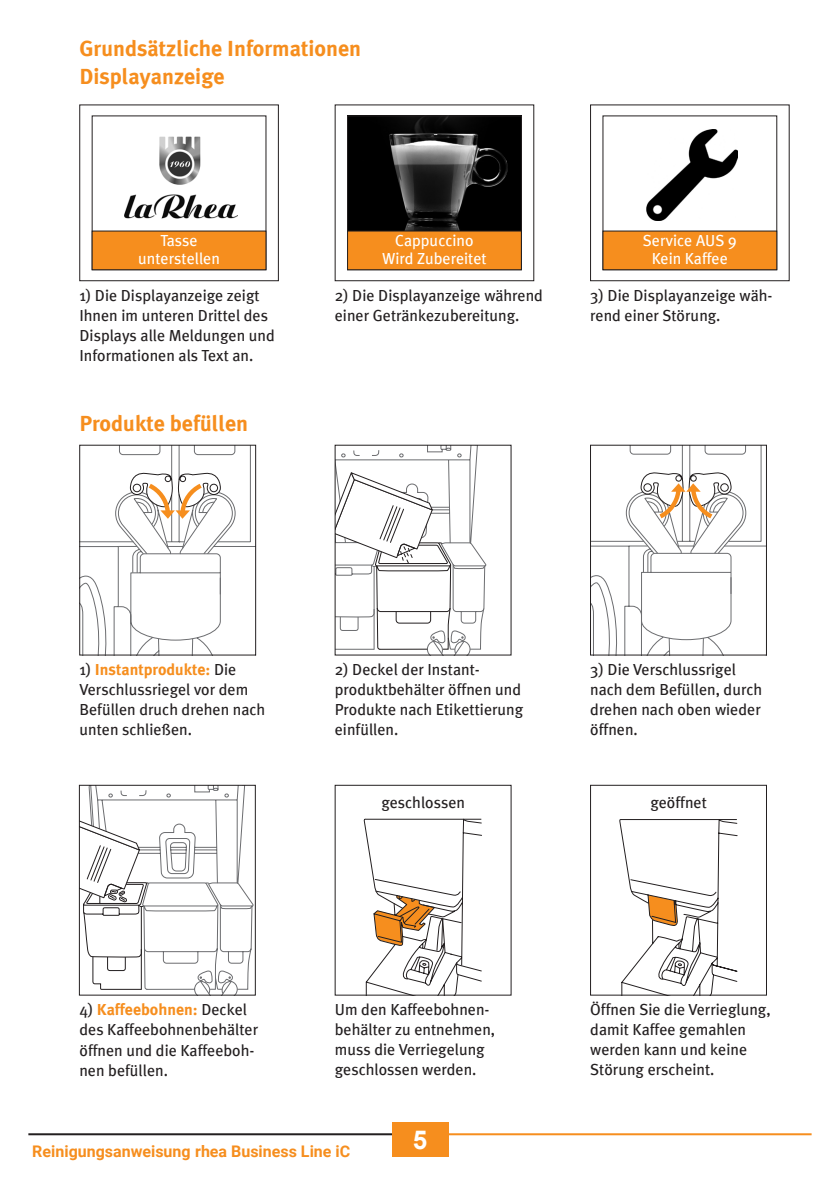
<style>
.page{position:relative;width:840px;height:1191px;background:#fff}
.page>*{position:absolute;margin:0;border:0;box-sizing:border-box;transform-origin:0 0}
.t1{font:700 26px "Arial";color:#fff}
.t2{font:700 22px/28px "Meta Plus";color:#f68e1e}
.t3{font:16px/20px "Meta Plus";color:#231f20}
.t4{font:16px/18px "Meta Plus";color:#fff;text-align:center}
.t5{font:700 16px "Roboto";color:#f68e1e}
.s1{font-weight:700;color:#f68e1e}
</style>
<div class="page">
<hr style="left:28px;top:1133px;width:369px;height:2px;background:#231f20">
<hr style="left:442px;top:1133px;width:369px;height:2px;background:#f68e1e">
<div style="left:391px;top:1123px;width:57px;height:34px;background:#f68e1e"></div>
<div style="left:79px;top:104px;width:200px;height:177px;border:1px solid #231f20"></div>
<div style="left:589px;top:104px;width:200px;height:177px;border:1px solid #231f20"></div>
<svg style="left:336px;top:447px;width:150px;height:206px"></svg>
<svg style="left:81px;top:447px;width:173px;height:206px"></svg>
<div style="left:79px;top:445px;width:177px;height:210px;border:1px solid #231f20"></div>
<svg style="left:591px;top:447px;width:173px;height:206px"></svg>
<svg style="left:81px;top:786px;width:172px;height:207px"></svg>
<div style="left:79px;top:784px;width:177px;height:211px;border:1px solid #231f20"></div>
<img style="left:124px;top:136px;width:114px;height:83px">
<div style="left:92px;top:231px;width:174px;height:39px;background:#f68e1e"></div>
<div style="left:92px;top:230px;width:174px;height:40px;border:1px solid #231f20"></div>
<img style="left:646px;top:130px;width:90px;height:90px">
<img style="left:349px;top:117px;width:170px;height:113px">
<div style="left:347px;top:115px;width:174px;height:155px;border:1px solid #231f20"></div>
<div style="left:347px;top:231px;width:174px;height:39px;background:#f68e1e"></div>
<div style="left:347px;top:230px;width:174px;height:40px;border:1px solid #231f20"></div>
<div style="left:602px;top:231px;width:174px;height:39px;background:#f68e1e"></div>
<div style="left:602px;top:230px;width:174px;height:40px;border:1px solid #231f20"></div>
<svg style="left:363px;top:818px;width:119px;height:175px"></svg>
<svg style="left:619px;top:819px;width:118px;height:174px"></svg>
<div style="left:589px;top:784px;width:177px;height:211px;border:1px solid #231f20"></div>
<h2 class="t2" style="left:79px;top:34px;width:283px">Grundsätzliche Informationen<br>Displayanzeige</h2>
<p class="t4" style="left:138px;top:231px;width:83px">Tasse unterstellen</p>
<p class="t4" style="left:382px;top:231px;width:106px">Cappuccino<br>Wird Zubereitet</p>
<p class="t4" style="left:642px;top:231px;width:95px">Service AUS 9<br>Kein Kaffee</p>
<p class="t3" style="left:79px;top:285px;width:197px">1) Die Displayanzeige zeigt<br>Ihnen im unteren Drittel des<br>Displays alle Meldungen und<br>Informationen als Text an.</p>
<h2 class="t2" style="left:79px;top:409px;width:170px">Produkte befüllen</h2>
<p class="t3" style="left:334px;top:285px;width:209px">2) Die Displayanzeige während einer Getränkezubereitung.</p>
<p class="t3" style="left:590px;top:285px;width:184px">3) Die Displayanzeige wäh&shy;rend einer Störung.</p>
<p class="t3" style="left:79px;top:659px;width:187px">1) <span class="s1">Instantprodukte:</span> Die<br>Verschlussriegel vor dem<br>Befüllen druch drehen nach unten schließen.</p>
<p class="t3" style="left:334px;top:659px;width:190px">2) Deckel der Instant&shy;produktbehälter öffnen und<br>Produkte nach Etikettierung einfüllen.</p>
<p class="t3" style="left:381px;top:792px;width:85px">geschlossen</p>
<p class="t3" style="left:590px;top:659px;width:173px">3) Die Verschlussrigel nach dem Befüllen, durch drehen nach oben wieder öffnen.</p>
<p class="t3" style="left:650px;top:792px;width:58px">geöffnet</p>
<p class="t3" style="left:79px;top:999px;width:180px">4) <span class="s1">Kaffeebohnen:</span> Deckel des Kaffeebohnenbehälter öffnen und die Kaffeeboh&shy;nen befüllen.</p>
<p class="t3" style="left:334px;top:999px;width:162px">Um den Kaffeebohnen&shy;behälter zu entnehmen, muss die Verriegelung geschlossen werden.</p>
<p class="t5" style="left:32px;top:1139px;width:319px">Reinigungsanweisung rhea Business Line iC</p>
<h1 class="t1" style="left:412px;top:1123px;width:16px">5</h1>
<p class="t3" style="left:590px;top:999px;width:182px">Öffnen Sie die Verrieglung, damit Kaffee gemahlen werden kann und keine<br>Störung erscheint.</p>
</div>
